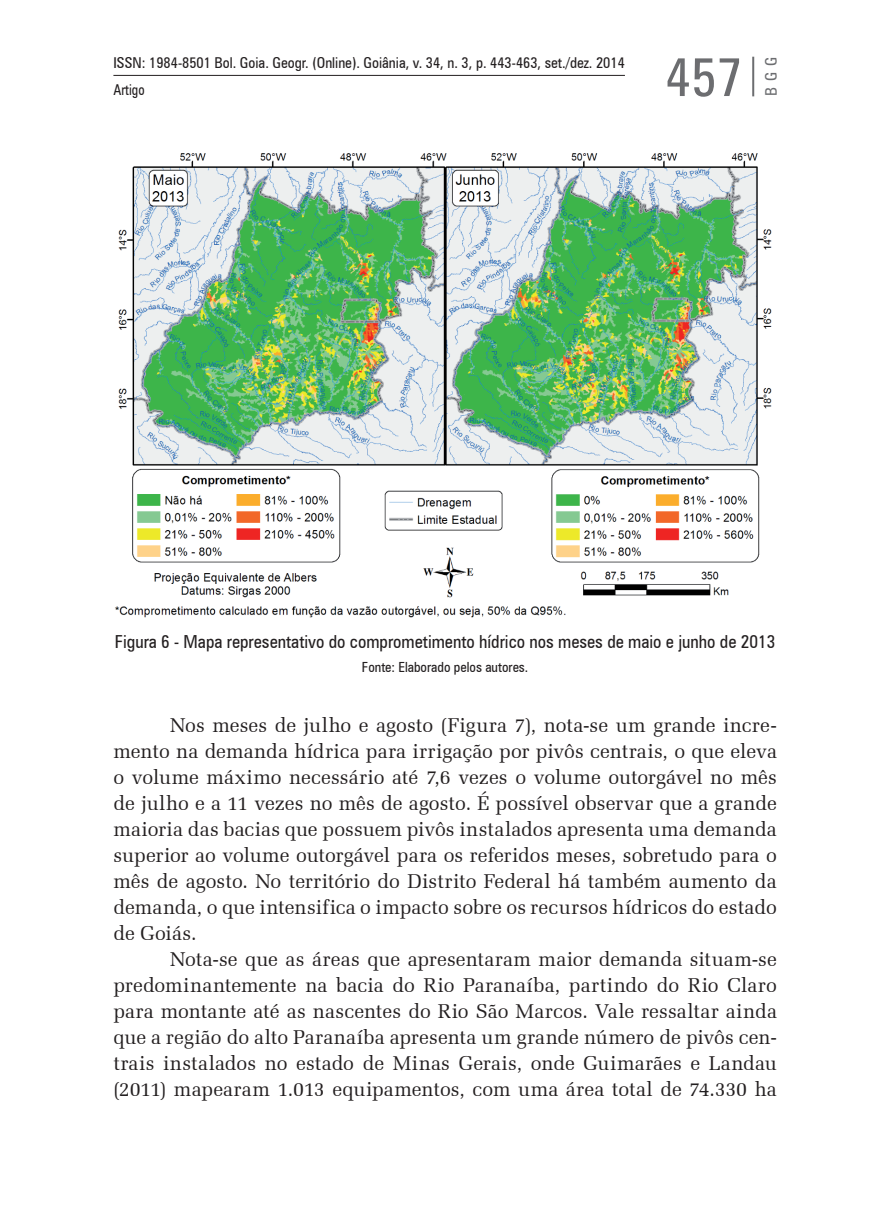
<style>
.page{position:relative;width:879px;height:1219px;background:#fff}
.page>*{position:absolute;margin:0;border:0;box-sizing:border-box;transform-origin:0 0}
.t1{font:condensed 54px "Zurich BT";color:#6c6d70}
.t2{font:20px/26px "Zapf Elliptical 711 BT";letter-spacing:.005em;color:#231f20;text-align:justify}
.t3{font:condensed 18px "Zurich BT";color:#231f20}
.t4{font:condensed 16px "Zurich BT";color:#6c6d70}
.t5{font:condensed 15px/26.8px "Zurich BT";color:#231f20}
.t6{font:condensed 14px "Zurich BT";color:#231f20}
</style>
<div class="page">
<hr style="left:752px;top:57px;width:2px;height:39px;background:#6c6d70">
<hr style="left:113px;top:75px;width:512px;height:1px;background:#231f20">
<img style="left:115px;top:153px;width:657px;height:465px">
<p class="t5" style="left:113px;top:49px;width:513px">ISSN: 1984-8501 Bol. Goia. Geogr. (Online). Goiânia, v. 34, n. 3, p. 443-463, set./dez. 2014<br>Artigo</p>
<h1 class="t1" style="left:665px;top:44px;width:79px">457</h1>
<p class="t4" style="left:761px;top:96px;width:41px;rotate:-90deg">BGG</p>
<p class="t3" style="left:115px;top:631px;width:662px">Figura 6 - Mapa representativo do comprometimento hídrico nos meses de maio e junho de 2013</p>
<p class="t6" style="left:362px;top:659px;width:168px">Fonte: Elaborado pelos autores.</p>
<p class="t2" style="left:113px;top:712px;width:665px;text-indent:57px">Nos meses de julho e agosto (Figura 7), nota-se um grande incre&shy;mento na demanda hídrica para irrigação por pivôs centrais, o que eleva o volume máximo necessário até 7,6 vezes o volume outorgável no mês de julho e a 11 vezes no mês de agosto. É possível observar que a grande maioria das bacias que possuem pivôs instalados apresenta uma demanda superior ao volume outorgável para os referidos meses, sobretudo para o mês de agosto. No território do Distrito Federal há também aumento da demanda, o que intensifica o impacto sobre os recursos hídricos do estado de Goiás.</p>
<p class="t2" style="left:113px;top:946px;width:665px;text-indent:57px">Nota-se que as áreas que apresentaram maior demanda situam-se predominantemente na bacia do Rio Paranaíba, partindo do Rio Claro para montante até as nascentes do Rio São Marcos. Vale ressaltar ainda que a região do alto Paranaíba apresenta um grande número de pivôs cen&shy;trais instalados no estado de Minas Gerais, onde Guimarães e Landau (2011) mapearam 1.013 equipamentos, com uma área total de 74.330 ha</p>
</div>
